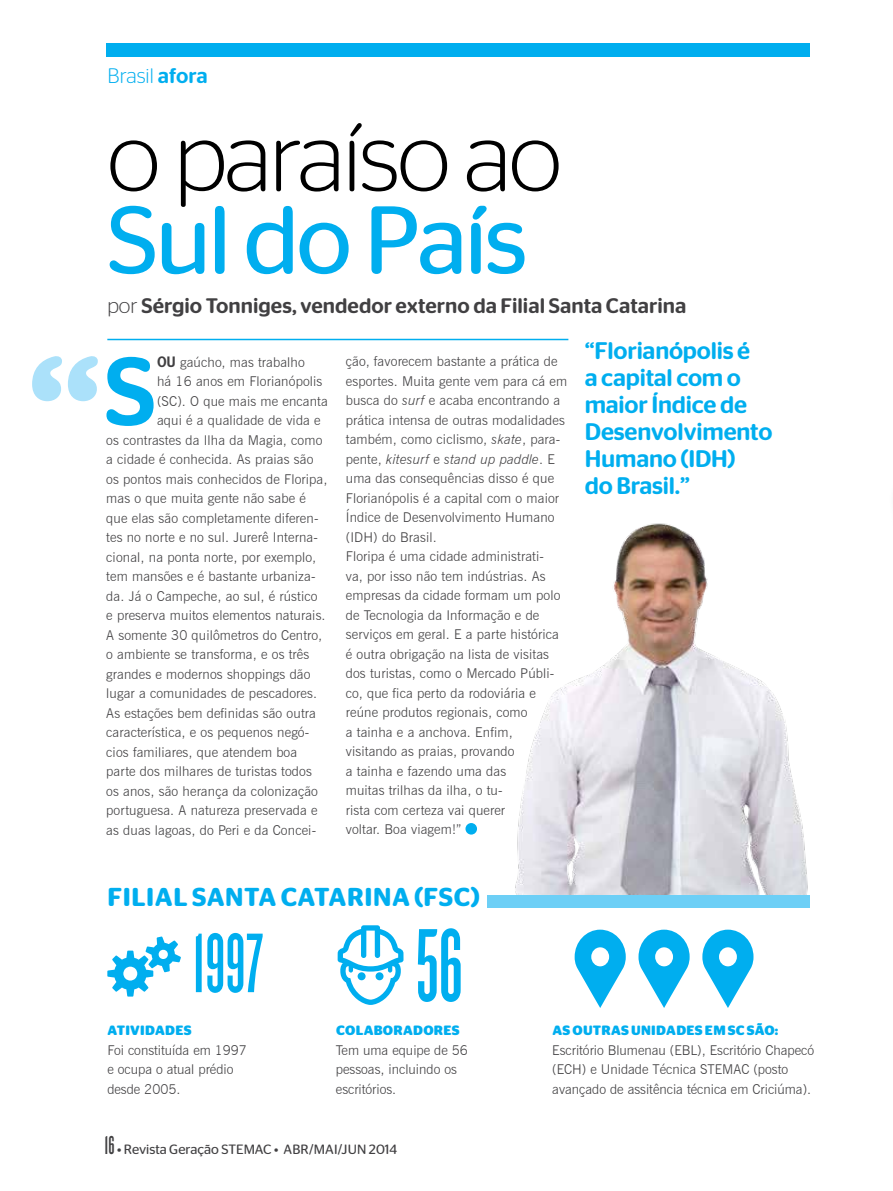
<style>
.page{position:relative;width:893px;height:1191px;background:#fff}
.page>*{position:absolute;margin:0;border:0;box-sizing:border-box;transform-origin:0 0}
.t1{font:108px "Knockout HTF46 Flyweight";color:#00aeef}
.t2{font:500 96.45px "Stag Sans Round";color:#00aeef}
.t3{font:300 96px "Stag Sans Round";color:#000}
.t4{font:96px "Stag Sans Round";letter-spacing:-.025em;color:#00aeef}
.t5{font:87.9px "Knockout HTF46 Flyweight";color:#00aeef}
.t6{font:600 25.95px "Stag Sans Round";letter-spacing:.02em;color:#00aeef}
.t7{font:500 24px/27px "Stag Sans Round";letter-spacing:-.01em;color:#00aeef}
.t8{font:500 21px "Stag Sans Round";color:#414042}
.t9{font:300 21px "Stag Sans Round";color:#00aeef}
.t10{font:300 13.5px/19.5px "News Gothic BT";letter-spacing:.01em;color:#414042}
.t11{font:700 13.5px "Stag Sans Round";letter-spacing:.02em;color:#00aeef}
.t12{font:13.5px "Stag Sans Round";color:#414042}
.s1{font-weight:500}
.s2{font-weight:300}
.s3{font-style:italic}
.s4{font-family:"News Gothic Std";font-weight:700}
.s5{font-family:"Knockout HTF46 Flyweight";font-size:27px}
</style>
<div class="page">
<svg style="left:32px;top:356px;width:66px;height:45px"></svg>
<div style="left:106px;top:43px;width:704px;height:13px;background:#00aeef"></div>
<div style="left:465px;top:823px;width:12px;height:11px;background:#00aeef;border-radius:50%"></div>
<hr style="left:107px;top:339px;width:461px;height:1px;background:#00aeef">
<svg style="left:107px;top:936px;width:74px;height:60px"></svg>
<svg style="left:338px;top:925px;width:65px;height:80px"></svg>
<img style="left:515px;top:523px;width:293px;height:372px">
<div style="left:488px;top:895px;width:322px;height:12px;background:#6dcff6"></div>
<svg style="left:575px;top:929px;width:51px;height:79px"></svg>
<svg style="left:638px;top:929px;width:52px;height:79px"></svg>
<svg style="left:702px;top:929px;width:51px;height:79px"></svg>
<h3 class="t9" style="left:108px;top:64px;width:102px">Brasil <span class="s1">afora</span></h3>
<h3 class="t3" style="left:107px;top:104px;width:456px">o paraíso ao</h3>
<h3 class="t4" style="left:107px;top:185px;width:422px">Sul do País</h3>
<h3 class="t8" style="left:107px;top:293px;width:581px"><span class="s2">por</span> Sérgio Tonniges, vendedor externo da Filial Santa Catarina</h3>
<p class="t10" style="left:346px;top:352px;width:223px">ção, favorecem bastante a prática de esportes. Muita gente vem para cá em busca do <span class="s3">surf</span> e acaba encontrando a prática intensa de outras modalidades também, como ciclismo, <span class="s3">skate</span>, para&shy;pente, <span class="s3">kitesurf</span> e <span class="s3">stand up paddle</span>. E uma das consequências disso é que<br>Florianópolis é a capital com o maior<br>Índice de Desenvolvimento Humano (IDH) do Brasil.<br>Floripa é uma cidade administrati-<br>va, por isso não tem indústrias. As empresas da cidade formam um polo de Tecnologia da Informação e de serviços em geral. E a parte histórica é outra obrigação na lista de visitas dos turistas, como o Mercado Públi&shy;co, que fica perto da rodoviária e reúne produtos regionais, como<br>a tainha e a anchova. Enfim,<br>visitando as praias, provando<br>a tainha e fazendo uma das<br>muitas trilhas da ilha, o tu-<br>rista com certeza vai querer<br>voltar. Boa viagem!”</p>
<h3 class="t7" style="left:585px;top:337px;width:189px">“Florianópolis é<br>a capital com o maior Índice de<br>Desenvolvimento<br>Humano (IDH)<br>do Brasil.”</h3>
<h2 class="t2" style="left:105px;top:335px;width:45px">s</h2>
<p class="t10" style="left:157px;top:352px;width:149px"><span class="s4">ou</span> gaúcho, mas trabalho</p>
<p class="t10" style="left:157px;top:371px;width:167px">há 16 anos em Florianópolis</p>
<p class="t10" style="left:157px;top:391px;width:172px">(SC). O que mais me encanta</p>
<p class="t10" style="left:157px;top:410px;width:165px">aqui é a qualidade de vida e</p>
<p class="t10" style="left:106px;top:430px;width:218px">os contrastes da Ilha da Magia, como</p>
<p class="t10" style="left:106px;top:449px;width:209px">a cidade é conhecida. As praias são</p>
<p class="t10" style="left:106px;top:469px;width:223px">os pontos mais conhecidos de Floripa,</p>
<p class="t10" style="left:106px;top:488px;width:201px">mas o que muita gente não sabe é</p>
<p class="t10" style="left:106px;top:508px;width:214px">que elas são completamente diferen-</p>
<p class="t10" style="left:106px;top:527px;width:213px">tes no norte e no sul. Jurerê Interna-</p>
<p class="t10" style="left:106px;top:547px;width:211px">cional, na ponta norte, por exemplo,</p>
<p class="t10" style="left:106px;top:566px;width:211px">tem mansões e é bastante urbaniza-</p>
<p class="t10" style="left:106px;top:586px;width:213px">da. Já o Campeche, ao sul, é rústico</p>
<p class="t10" style="left:106px;top:605px;width:221px">e preserva muitos elementos naturais.</p>
<p class="t10" style="left:106px;top:625px;width:217px">A somente 30 quilômetros do Centro,</p>
<p class="t10" style="left:106px;top:644px;width:205px">o ambiente se transforma, e os três</p>
<p class="t10" style="left:106px;top:664px;width:206px">grandes e modernos shoppings dão</p>
<p class="t10" style="left:106px;top:683px;width:212px">lugar a comunidades de pescadores.</p>
<p class="t10" style="left:106px;top:703px;width:211px">As estações bem definidas são outra</p>
<p class="t10" style="left:106px;top:722px;width:204px">característica, e os pequenos negó-</p>
<p class="t10" style="left:106px;top:742px;width:192px">cios familiares, que atendem boa</p>
<p class="t10" style="left:106px;top:761px;width:207px">parte dos milhares de turistas todos</p>
<p class="t10" style="left:106px;top:781px;width:213px">os anos, são herança da colonização</p>
<p class="t10" style="left:106px;top:800px;width:213px">portuguesa. A natureza preservada e</p>
<p class="t10" style="left:106px;top:820px;width:211px">as duas lagoas, do Peri e da Concei-</p>
<h3 class="t6" style="left:108px;top:882px;width:374px">FILIAL SANTA CATARINA (FSC)</h3>
<h3 class="t5" style="left:192px;top:920px;width:72px">1997</h3>
<h1 class="t1" style="left:415px;top:912px;width:49px">56</h1>
<p class="t11" style="left:107px;top:1022px;width:86px">ATIVI DADES</p>
<p class="t10" style="left:107px;top:1040px;width:141px">Foi constituída em 1997 e ocupa o atual prédio desde 2005.</p>
<p class="t11" style="left:336px;top:1022px;width:11px">COLA</p>
<p class="t11" style="left:374px;top:1022px;width:21px">BORA</p>
<p class="t11" style="left:413px;top:1022px;width:21px">DORE</p>
<p class="t11" style="left:452px;top:1022px;width:9px">S</p>
<p class="t10" style="left:336px;top:1040px;width:133px">Tem uma equipe de 56 pessoas, incluindo os escritórios.</p>
<p class="t12" style="left:105px;top:1141px;width:294px"><span class="s5">16</span> • Revista Geração STEMAC • abr/mai/jun 2014</p>
<p class="t11" style="left:552px;top:1022px;width:227px">AS OUTRAS UNIDADES EM SC SÃO:</p>
<p class="t10" style="left:552px;top:1040px;width:263px">Escritório Blumenau (EBL), Escritório Chapecó (ECH) e Unidade Técnica STEMAC (posto avançado de assitência técnica em Criciúma).</p>
</div>
